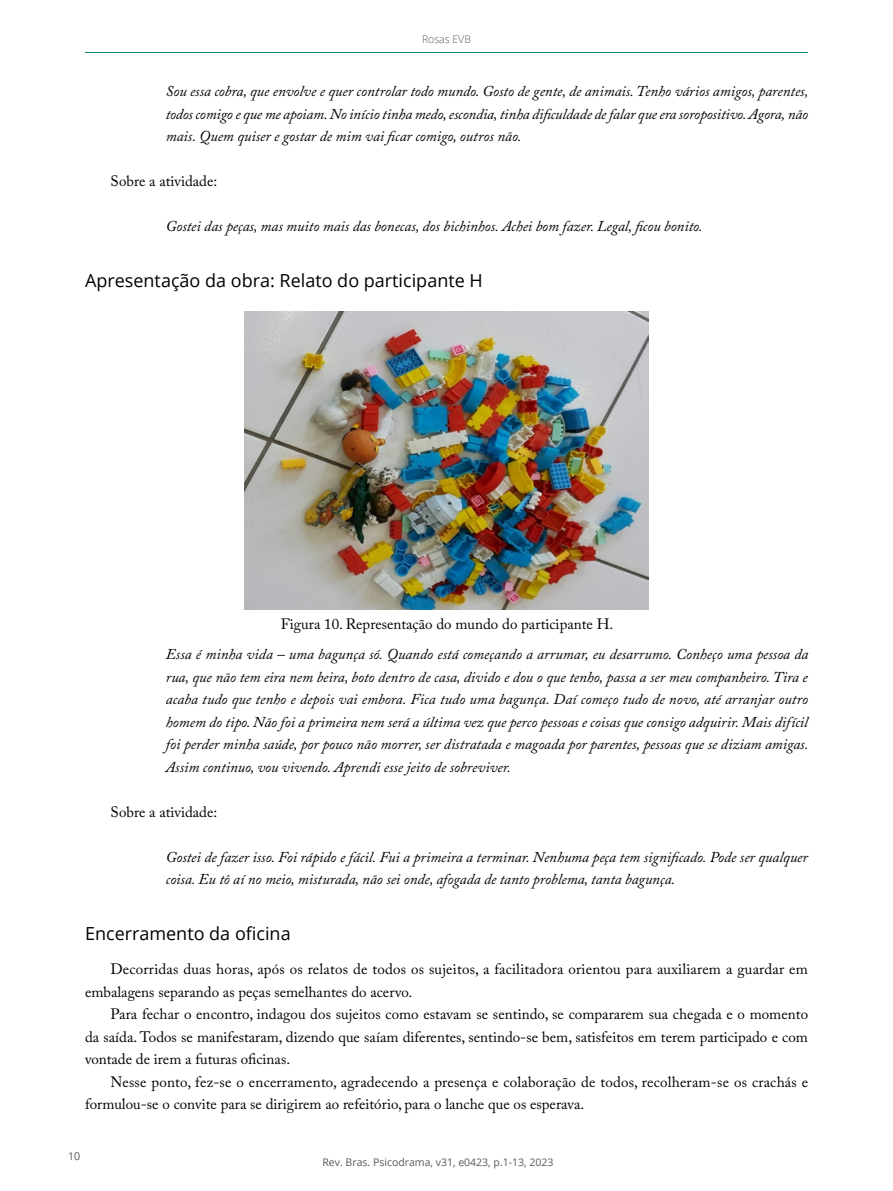
<style>
.page{position:relative;width:893px;height:1191px;background:#fff}
.page>*{position:absolute;margin:0;border:0;box-sizing:border-box;transform-origin:0 0}
.t1{font:18px "Open Sans";color:#000}
.t2{font:italic 15px/22.5px "Adobe Caslon Pro";color:#000;text-align:justify}
.t3{font:15px/22.5px "Adobe Caslon Pro";color:#000}
.t4{font:10.5px "Open Sans";color:#58595b}
.t5{font:300 10.5px "Open Sans";color:#58595b}
.t6{font:300 10.5px "Open Sans";color:#000}
</style>
<div class="page">
<hr style="left:85px;top:52px;width:723px;height:1px;background:#008e77">
<img style="left:244px;top:312px;width:405px;height:297px">
<p class="t5" style="left:422px;top:32px;width:50px">Rosas EVB</p>
<p class="t2" style="left:166px;top:80px;width:644px">Sou essa cobra, que envolve e quer controlar todo mundo. Gosto de gente, de animais. Tenho vários amigos, parentes, todos comigo e que me apoiam. No início tinha medo, escondia, tinha dificuldade de falar que era soropositivo. Agora, não mais. Quem quiser e gostar de mim vai ficar comigo, outros não.</p>
<p class="t3" style="left:111px;top:170px;width:108px">Sobre a atividade:</p>
<p class="t2" style="left:166px;top:215px;width:538px">Gostei das peças, mas muito mais das bonecas, dos bichinhos. Achei bom fazer. Legal, ficou bonito.</p>
<p class="t1" style="left:85px;top:268px;width:399px">Apresentação da obra: Relato do participante H</p>
<p class="t3" style="left:281px;top:613px;width:334px">Figura 10. Representação do mundo do participante H.</p>
<p class="t2" style="left:166px;top:642px;width:644px">Essa é minha vida – uma bagunça só. Quando está começando a arrumar, eu desarrumo. Conheço uma pessoa da rua, que não tem eira nem beira, boto dentro de casa, divido e dou o que tenho, passa a ser meu companheiro. Tira e acaba tudo que tenho e depois vai embora. Fica tudo uma bagunça. Daí começo tudo de novo, até arranjar outro homem do tipo. Não foi a primeira nem será a última vez que perco pessoas e coisas que consigo adquirir. Mais difícil foi perder minha saúde, por pouco não morrer, ser distratada e magoada por parentes, pessoas que se diziam amigas.<br>Assim continuo, vou vivendo. Aprendi esse jeito de sobreviver.</p>
<p class="t3" style="left:111px;top:800px;width:108px">Sobre a atividade:</p>
<p class="t2" style="left:166px;top:845px;width:644px">Gostei de fazer isso. Foi rápido e fácil. Fui a primeira a terminar. Nenhuma peça tem significado. Pode ser qualquer coisa. Eu tô aí no meio, misturada, não sei onde, afogada de tanto problema, tanta bagunça.</p>
<p class="t1" style="left:85px;top:921px;width:207px">Encerramento da oficina</p>
<p class="t3" style="left:85px;top:957px;width:724px;text-indent:26px">Decorridas duas horas, após os relatos de todos os sujeitos, a facilitadora orientou para auxiliarem a guardar em embalagens separando as peças semelhantes do acervo.</p>
<p class="t3" style="left:85px;top:1002px;width:725px;text-align:justify;text-indent:26px">Para fechar o encontro, indagou dos sujeitos como estavam se sentindo, se compararem sua chegada e o momento da saída. Todos se manifestaram, dizendo que saíam diferentes, sentindo-se bem, satisfeitos em terem participado e com vontade de irem a futuras oficinas.</p>
<p class="t3" style="left:85px;top:1070px;width:725px;text-indent:26px">Nesse ponto, fez-se o encerramento, agradecendo a presença e colaboração de todos, recolheram-se os crachás e formulou-se o convite para se dirigirem ao refeitório, para o lanche que os esperava.</p>
<p class="t6" style="left:68px;top:1148px;width:13px">10</p>
<p class="t4" style="left:322px;top:1154px;width:233px">Rev. Bras. Psicodrama, v31, e0423, p.1-13, 2023</p>
</div>
